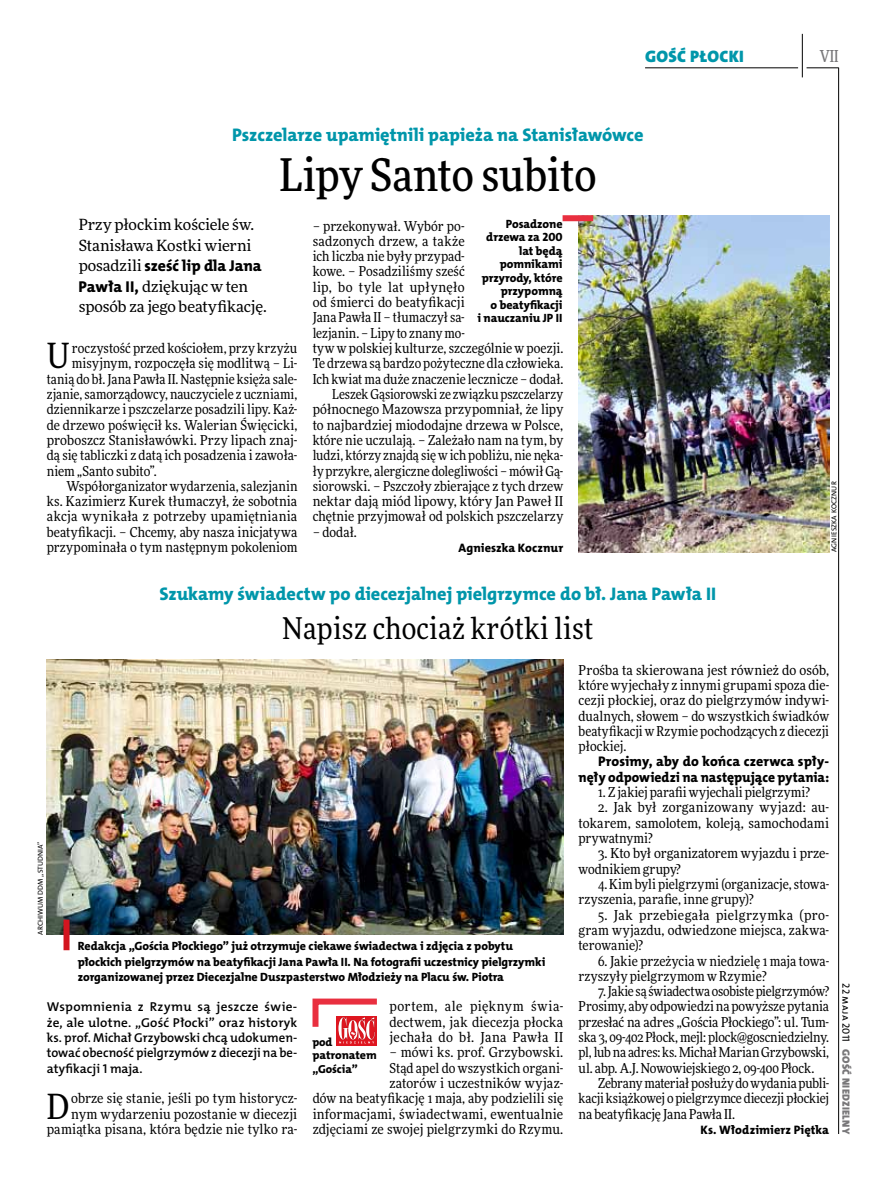
<style>
.page{position:relative;width:893px;height:1191px;background:#fff}
.page>*{position:absolute;margin:0;border:0;box-sizing:border-box;transform-origin:0 0}
.t1{font:500 45px "Freeday Narrow";color:#000}
.t2{font:34.8px "Freeday Narrow News";color:#000}
.t3{font:30px "Freeday Narrow News";letter-spacing:.01em;color:#000}
.t4{font:18.3px "The Mix HP8 Ex Bld";letter-spacing:-.005em;color:#0096aa}
.t5{font:16.65px "The Mix HP9 Blk";letter-spacing:.02em;color:#0096aa}
.t6{font:500 16.5px "Freeday Narrow";color:#787779;scale:.9 1}
.t7{font:15.75px "The Mix HP8 Ex Bld";letter-spacing:-.005em;color:#000}
.t8{font:15.45px/20.4px "Freeday News";letter-spacing:-.005em;color:#000}
.t9{font:13.95px/15.3px "The Mix HP8 Ex Bld";color:#000;text-align:right}
.t10{font:13.65px/15.3px "Freeday Narrow News";letter-spacing:.005em;color:#000;text-align:justify}
.t11{font:13.65px "Freeday Narrow News";letter-spacing:.025em;color:#000}
.t12{font:12.9px/15.3px "The Mix HP6 Se Bld";letter-spacing:-.005em;color:#000;text-align:justify}
.t13{font:12.3px "The Mix HP8 Ex Bld";letter-spacing:.005em;color:#000}
.t14{font:12px/13.5px "The Mix HP8 Ex Bld";letter-spacing:-.005em;color:#000}
.t15{font:11.7px/13.5px "The Mix HP8 Ex Bld";letter-spacing:-.005em;color:#000}
.t16{font:10.5px "The Mix HP9 Blk";letter-spacing:.025em;color:#787779}
.t17{font:10.5px "The Mix HP5 Plain";color:#000}
.t18{font:7.2px "The Mix HP5 Plain";letter-spacing:.015em;color:#000}
.s1{font-family:"Freeday News";font-size:15.45px}
.s2{font-family:"The Mix HP8 Ex Bld";font-size:15.75px}
</style>
<div class="page">
<hr style="left:806px;top:68px;width:33px;height:1px;background:#000">
<hr style="left:645px;top:68px;width:153px;height:1px;background:#000">
<hr style="left:838px;top:68px;width:1px;height:1066px;background:#000">
<hr style="left:802px;top:34px;width:1px;height:43px;background:#000">
<img style="left:579px;top:215px;width:250px;height:337px">
<img style="left:47px;top:659px;width:516px;height:276px">
<div style="left:64px;top:919px;width:6px;height:31px;background:#d3151f"></div>
<svg style="left:336px;top:1043px;width:40px;height:2px"></svg>
<svg style="left:312px;top:998px;width:65px;height:45px"></svg>
<div style="left:563px;top:215px;width:30px;height:6px;background:#e92f3f"></div>
<p class="t5" style="left:645px;top:46px;width:100px">GOŚĆ PŁOCKI</p>
<h3 class="t4" style="left:232px;top:123px;width:413px">Pszczelarze upamiętnili papieża na Stanisławówce</h3>
<h1 class="t1" style="left:279px;top:147px;width:318px">Lipy Santo subito</h1>
<p class="t8" style="left:79px;top:214px;width:177px">Przy płockim kościele św.<br>Stanisława Kostki wierni</p>
<p class="t7" style="left:79px;top:256px;width:185px"><span class="s1">posadzili</span> sześć lip dla Jana</p>
<p class="t8" style="left:79px;top:276px;width:190px"><span class="s2">Pawła II,</span> dziękując w ten sposób za jego beatyfikację.</p>
<p class="t14" style="left:477px;top:217px;width:87px;text-align:right">Posadzone drzewa za 200 lat będą pomnikami przyrody, które przypomną<br>o beatyfikacji<br>i nauczaniu JP II</p>
<p class="t10" style="left:313px;top:218px;width:154px">– przekonywał. Wybór po-</p>
<p class="t10" style="left:313px;top:233px;width:154px">sadzonych drzew, a także</p>
<p class="t10" style="left:313px;top:248px;width:154px">ich liczba nie były przypad-</p>
<p class="t10" style="left:313px;top:264px;width:154px">kowe. – Posadziliśmy sześć</p>
<p class="t11" style="left:313px;top:278px;width:154px">lip, bo tyle lat upłynęło</p>
<p class="t10" style="left:313px;top:294px;width:154px">od śmierci do beatyfikacji</p>
<p class="t10" style="left:313px;top:310px;width:154px">Jana Pawła II – tłumaczył sa-</p>
<p class="t10" style="left:313px;top:325px;width:154px">lezjanin. – Lipy to znany mo-</p>
<p class="t10" style="left:313px;top:340px;width:252px">tyw w polskiej kulturze, szczególnie w poezji.</p>
<p class="t10" style="left:313px;top:356px;width:252px">Te drzewa są bardzo pożyteczne dla człowieka.</p>
<p class="t10" style="left:313px;top:371px;width:252px">Ich kwiat ma duże znaczenie lecznicze – dodał.</p>
<p class="t10" style="left:332px;top:386px;width:232px">Leszek Gąsiorowski ze związku pszczelarzy</p>
<p class="t10" style="left:313px;top:401px;width:252px">północnego Mazowsza przypomniał, że lipy</p>
<p class="t10" style="left:313px;top:417px;width:252px">to najbardziej miododajne drzewa w Polsce,</p>
<p class="t10" style="left:313px;top:432px;width:252px">które nie uczulają. – Zależało nam na tym, by</p>
<p class="t10" style="left:313px;top:447px;width:252px">ludzi, którzy znajdą się w ich pobliżu, nie nęka-</p>
<p class="t10" style="left:313px;top:463px;width:252px">ły przykre, alergiczne dolegliwości – mówił Gą-</p>
<p class="t10" style="left:313px;top:478px;width:252px">siorowski. – Pszczoły zbierające z tych drzew</p>
<p class="t10" style="left:313px;top:493px;width:252px">nektar dają miód lipowy, który Jan Paweł II</p>
<p class="t10" style="left:313px;top:509px;width:252px">chętnie przyjmował od polskich pszczelarzy</p>
<p class="t10" style="left:313px;top:524px;width:46px">– dodał.</p>
<p class="t13" style="left:459px;top:540px;width:106px">Agnieszka Kocznur</p>
<h3 class="t4" style="left:160px;top:582px;width:558px">Szukamy świadectw po diecezjalnej pielgrzymce do bł. Jana Pawła II</h3>
<h3 class="t3" style="left:282px;top:610px;width:313px">Napisz chociaż krótki list</h3>
<h2 class="t2" style="left:47px;top:334px;width:24px">U</h2>
<p class="t10" style="left:72px;top:340px;width:227px">roczystość przed kościołem, przy krzyżu</p>
<p class="t10" style="left:72px;top:356px;width:227px">misyjnym, rozpoczęła się modlitwą – Li-</p>
<p class="t10" style="left:47px;top:371px;width:252px">tanią do bł. Jana Pawła II. Następnie księża sale-</p>
<p class="t10" style="left:47px;top:386px;width:252px">zjanie, samorządowcy, nauczyciele z uczniami,</p>
<p class="t10" style="left:47px;top:401px;width:252px">dziennikarze i pszczelarze posadzili lipy. Każ-</p>
<p class="t10" style="left:47px;top:417px;width:252px">de drzewo poświęcił ks. Walerian Święcicki,</p>
<p class="t10" style="left:47px;top:432px;width:252px">proboszcz Stanisławówki. Przy lipach znaj-</p>
<p class="t10" style="left:47px;top:447px;width:252px">dą się tabliczki z datą ich posadzenia i zawoła-</p>
<p class="t10" style="left:47px;top:463px;width:112px">niem „Santo subito”.</p>
<p class="t10" style="left:66px;top:478px;width:233px">Współorganizator wydarzenia, salezjanin</p>
<p class="t10" style="left:47px;top:493px;width:252px">ks. Kazimierz Kurek tłumaczył, że sobotnia</p>
<p class="t11" style="left:47px;top:508px;width:252px">akcja wynikała z potrzeby upamiętniania</p>
<p class="t10" style="left:47px;top:524px;width:252px">beatyfikacji. – Chcemy, aby nasza inicjatywa</p>
<p class="t10" style="left:47px;top:539px;width:252px">przypominała o tym następnym pokoleniom</p>
<p class="t6" style="left:820px;top:46px;width:22px">VII</p>
<p class="t18" style="left:829px;top:552px;width:72px;rotate:-90deg">agnieszka kocznur</p>
<p class="t18" style="left:36px;top:935px;width:95px;rotate:-90deg">Archiwum DDM „Studnia”</p>
<p class="t14" style="left:78px;top:938px;width:469px;line-height:15.3px">Redakcja „Gościa Płockiego” już otrzymuje ciekawe świadectwa i zdjęcia z pobytu płockich pielgrzymów na beatyfikacji Jana Pawła II. Na fotografii uczestnicy pielgrzymki zorganizowanej przez Diecezjalne Duszpasterstwo Młodzieży na Placu św. Piotra</p>
<p class="t12" style="left:47px;top:999px;width:252px">Wspomnienia z Rzymu są jeszcze świe&shy;że, ale ulotne. „Gość Płocki” oraz historyk ks. prof. Michał Grzybowski chcą udokumen&shy;tować obecność pielgrzymów z diecezji na be&shy;atyfikacji 1 maja.</p>
<h2 class="t2" style="left:47px;top:1084px;width:24px">D</h2>
<p class="t10" style="left:47px;top:1090px;width:252px;text-align:right">obrze się stanie, jeśli po tym historycz&shy;nym wydarzeniu pozostanie w diecezji pamiątka pisana, która będzie nie tylko ra-</p>
<p class="t10" style="left:389px;top:998px;width:175px">portem, ale pięknym świa&shy;dectwem, jak diecezja płocka jechała do bł. Jana Pawła II</p>
<p class="t10" style="left:313px;top:1044px;width:252px;text-align:right">– mówi ks. prof. Grzybowski.<br>Stąd apel do wszystkich organi-<br>zatorów i uczestników wyjaz-<br>dów na beatyfikację 1 maja, aby podzielili się informacjami, świadectwami, ewentualnie zdjęciami ze swojej pielgrzymki do Rzymu.</p>
<p class="t15" style="left:312px;top:1035px;width:65px">pod patronatem „Gościa”</p>
<p class="t10" style="left:579px;top:662px;width:252px">Prośba ta skierowana jest również do osób, które wyjechały z innymi grupami spoza die&shy;cezji płockiej, oraz do pielgrzymów indywi&shy;dualnych, słowem – do wszystkich świadków beatyfikacji w Rzymie pochodzących z diecezji płockiej.</p>
<p class="t9" style="left:579px;top:754px;width:252px">Prosimy, aby do końca czerwca spły&shy;nęły odpowiedzi na następujące pytania:</p>
<p class="t10" style="left:598px;top:784px;width:213px">1. Z jakiej parafii wyjechali pielgrzymi?</p>
<p class="t10" style="left:579px;top:799px;width:252px;text-indent:20px">2. Jak był zorganizowany wyjazd: au&shy;tokarem, samolotem, koleją, samochodami prywatnymi?</p>
<p class="t10" style="left:579px;top:845px;width:252px;text-indent:20px">3. Kto był organizatorem wyjazdu i prze&shy;wodnikiem grupy?</p>
<p class="t10" style="left:579px;top:876px;width:252px;text-indent:20px">4. Kim byli pielgrzymi (organizacje, stowa&shy;rzyszenia, parafie, inne grupy)?</p>
<p class="t10" style="left:579px;top:907px;width:252px;text-indent:20px">5. Jak przebiegała pielgrzymka (pro&shy;gram wyjazdu, odwiedzone miejsca, zakwa&shy;terowanie)?</p>
<p class="t10" style="left:579px;top:953px;width:252px;text-indent:20px">6. Jakie przeżycia w niedzielę 1 maja towa&shy;rzyszyły pielgrzymom w Rzymie?</p>
<p class="t10" style="left:579px;top:983px;width:252px;text-indent:20px">7. Jakie są świadectwa osobiste pielgrzymów?<br>Prosimy, aby odpowiedzi na powyższe pytania przesłać na adres „Gościa Płockiego”: ul. Tum&shy;ska 3, 09-402 Płock, mejl: plock@goscniedzielny. pl, lub na adres: ks. Michał Marian Grzybowski, ul. abp. A.J. Nowowiejskiego 2, 09-400 Płock.</p>
<p class="t10" style="left:579px;top:1075px;width:252px;text-indent:20px">Zebrany materiał posłuży do wydania publi&shy;kacji książkowej o pielgrzymce diecezji płockiej na beatyfikację Jana Pawła II.</p>
<p class="t13" style="left:700px;top:1122px;width:130px">Ks. Włodzimierz Piętka</p>
<p class="t17" style="left:853px;top:983px;width:61px;rotate:90deg">22 maja 2011</p>
<p class="t16" style="left:853px;top:1049px;width:86px;rotate:90deg">GOŚĆ NIEDZIELNY</p>
</div>
